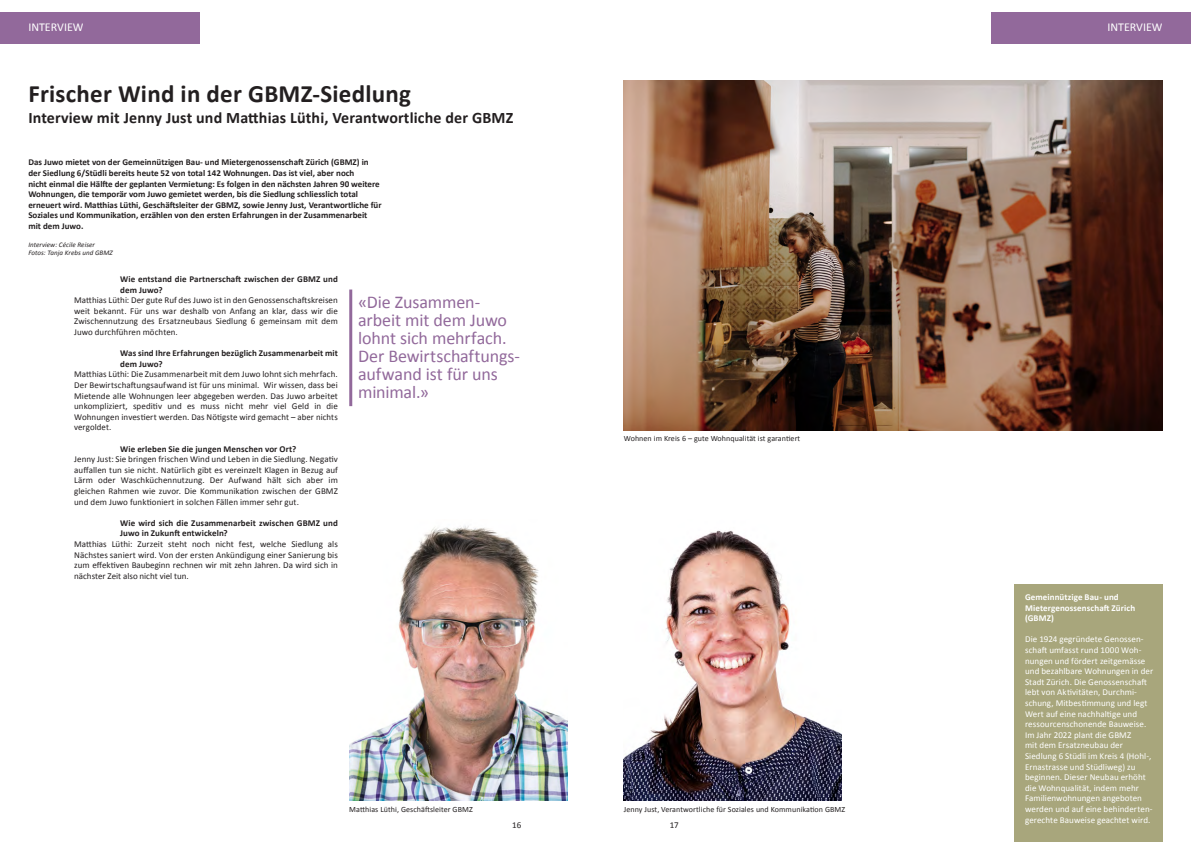
<style>
.page{position:relative;width:1191px;height:842px;background:#fff}
.page>*{position:absolute;margin:0;border:0;box-sizing:border-box;transform-origin:0 0}
.t1{font:700 25px "Calibri";letter-spacing:.01em;color:#231f20}
.t2{font:18px/18px "Calibri";letter-spacing:-.01em;color:#92699b}
.t3{font:700 16px "Calibri";letter-spacing:.01em;color:#231f20}
.t4{font:12px "Calibri";color:#fff}
.t5{font:9px/10.6px "Calibri";letter-spacing:.005em;color:#231f20;text-align:justify}
.t6{font:700 9px/10.6px "Calibri";color:#231f20}
.t7{font:9px/10.6px "Calibri";letter-spacing:.005em;color:#fff}
.t8{font:700 9px/10.6px "Calibri";letter-spacing:.01em;color:#fff}
.t9{font:8px "Calibri";letter-spacing:.01em;color:#231f20}
.t10{font:italic 7px/8px "Calibri";letter-spacing:.01em;color:#231f20}
</style>
<div class="page">
<div style="left:0;top:12px;width:200px;height:32px;background:#92699b"></div>
<div style="left:990px;top:12px;width:201px;height:32px;background:#92699b"></div>
<img style="left:349px;top:526px;width:218px;height:274px">
<img style="left:624px;top:530px;width:217px;height:270px">
<div style="left:1013px;top:584px;width:149px;height:258px;background:#a8a67c"></div>
<img style="left:624px;top:81px;width:538px;height:349px">
<hr style="left:349px;top:289px;width:3px;height:117px;background:#92699b">
<h3 class="t4" style="left:28px;top:20px;width:57px">INTERVIEW</h3>
<h1 class="t1" style="left:28px;top:78px;width:384px">Frischer Wind in der GBMZ-Siedlung</h1>
<h3 class="t3" style="left:28px;top:108px;width:486px">Interview mit Jenny Just und Matthias Lüthi, Verantwortliche der GBMZ</h3>
<p class="t6" style="left:28px;top:157px;width:355px">Das Juwo mietet von der Gemeinnützigen Bau- und Mietergenossenschaft Zürich (GBMZ) in der Siedlung 6/Stüdli bereits heute 52 von total 142 Wohnungen. Das ist viel, aber noch<br>nicht einmal die Hälfte der geplanten Vermietung: Es folgen in den nächsten Jahren 90 weitere Wohnungen, die temporär vom Juwo gemietet werden, bis die Siedlung schliesslich total erneuert wird. Matthias Lüthi, Geschäftsleiter der GBMZ, sowie Jenny Just, Verantwortliche für Soziales und Kommunikation, erzählen von den ersten Erfahrungen in der Zusammenarbeit mit dem Juwo.</p>
<p class="t10" style="left:28px;top:241px;width:86px">Interview: Cécile Reiser<br>Fotos: Tanja Krebs und GBMZ</p>
<p class="t6" style="left:120px;top:273px;width:219px">Wie entstand die Partnerschaft zwischen der GBMZ und dem Juwo?</p>
<p class="t5" style="left:74px;top:294px;width:265px">Matthias Lüthi: Der gute Ruf des Juwo ist in den Genossenschaftskreisen weit bekannt. Für uns war deshalb von Anfang an klar, dass wir die Zwischennutzung des Ersatzneubaus Siedlung 6 gemeinsam mit dem Juwo durchführen möchten.</p>
<p class="t6" style="left:120px;top:347px;width:219px">Was sind Ihre Erfahrungen bezüglich Zusammenarbeit mit dem Juwo?</p>
<p class="t5" style="left:74px;top:369px;width:265px">Matthias Lüthi: Die Zusammenarbeit mit dem Juwo lohnt sich mehrfach.<br>Der Bewirtschaftungsaufwand ist für uns minimal. Wir wissen, dass bei Mietende alle Wohnungen leer abgegeben werden. Das Juwo arbeitet unkompliziert, speditiv und es muss nicht mehr viel Geld in die Wohnungen investiert werden. Das Nötigste wird gemacht – aber nichts vergoldet.</p>
<p class="t6" style="left:120px;top:443px;width:178px">Wie erleben Sie die jungen Menschen vor Ort?</p>
<p class="t5" style="left:74px;top:453px;width:265px">Jenny Just: Sie bringen frischen Wind und Leben in die Siedlung. Negativ auffallen tun sie nicht. Natürlich gibt es vereinzelt Klagen in Bezug auf Lärm oder Waschküchennutzung. Der Aufwand hält sich aber im gleichen Rahmen wie zuvor. Die Kommunikation zwischen der GBMZ und dem Juwo funktioniert in solchen Fällen immer sehr gut.</p>
<p class="t6" style="left:120px;top:517px;width:219px">Wie wird sich die Zusammenarbeit zwischen GBMZ und<br>Juwo in Zukunft entwickeln?</p>
<p class="t5" style="left:74px;top:538px;width:265px">Matthias Lüthi: Zurzeit steht noch nicht fest, welche Siedlung als Nächstes saniert wird. Von der ersten Ankündigung einer Sanierung bis zum effektiven Baubeginn rechnen wir mit zehn Jahren. Da wird sich in nächster Zeit also nicht viel tun.</p>
<h2 class="t2" style="left:358px;top:292px;width:163px">«Die Zusammen&shy;arbeit mit dem Juwo lohnt sich mehrfach.<br>Der Bewirtschaftungs&shy;aufwand ist für uns minimal.»</h2>
<p class="t9" style="left:624px;top:433px;width:178px">Wohnen im Kreis 6 – gute Wohnqualität ist garantiert</p>
<p class="t9" style="left:349px;top:804px;width:125px">Matthias Lüthi, Geschäftsleiter GBMZ</p>
<p class="t9" style="left:624px;top:804px;width:223px">Jenny Just, Verantwortliche für Soziales und Kommunikation GBMZ</p>
<p class="t5" style="left:512px;top:819px;width:11px">16</p>
<p class="t5" style="left:669px;top:819px;width:11px">17</p>
<h3 class="t4" style="left:1107px;top:20px;width:57px">INTERVIEW</h3>
<p class="t8" style="left:1025px;top:591px;width:112px">Gemeinnützige Bau- und<br>Mietergenossenschaft Zürich (GBMZ)</p>
<p class="t7" style="left:1025px;top:634px;width:130px">Die 1924 gegründete Genossen&shy;schaft umfasst rund 1000 Woh&shy;nungen und fördert zeitgemässe und bezahlbare Wohnungen in der<br>Stadt Zürich. Die Genossenschaft lebt von Aktivitäten, Durchmi&shy;schung, Mitbestimmung und legt<br>Wert auf eine nachhaltige und ressourcenschonende Bauweise.<br>Im Jahr 2022 plant die GBMZ<br>mit dem Ersatzneubau der<br>Siedlung 6 Stüdli im Kreis 4 (Hohl-,<br>Ernastrasse und Stüdliweg) zu beginnen. Dieser Neubau erhöht die Wohnqualität, indem mehr<br>Familienwohnungen angeboten werden und auf eine behinderten&shy;gerechte Bauweise geachtet wird.</p>
</div>
